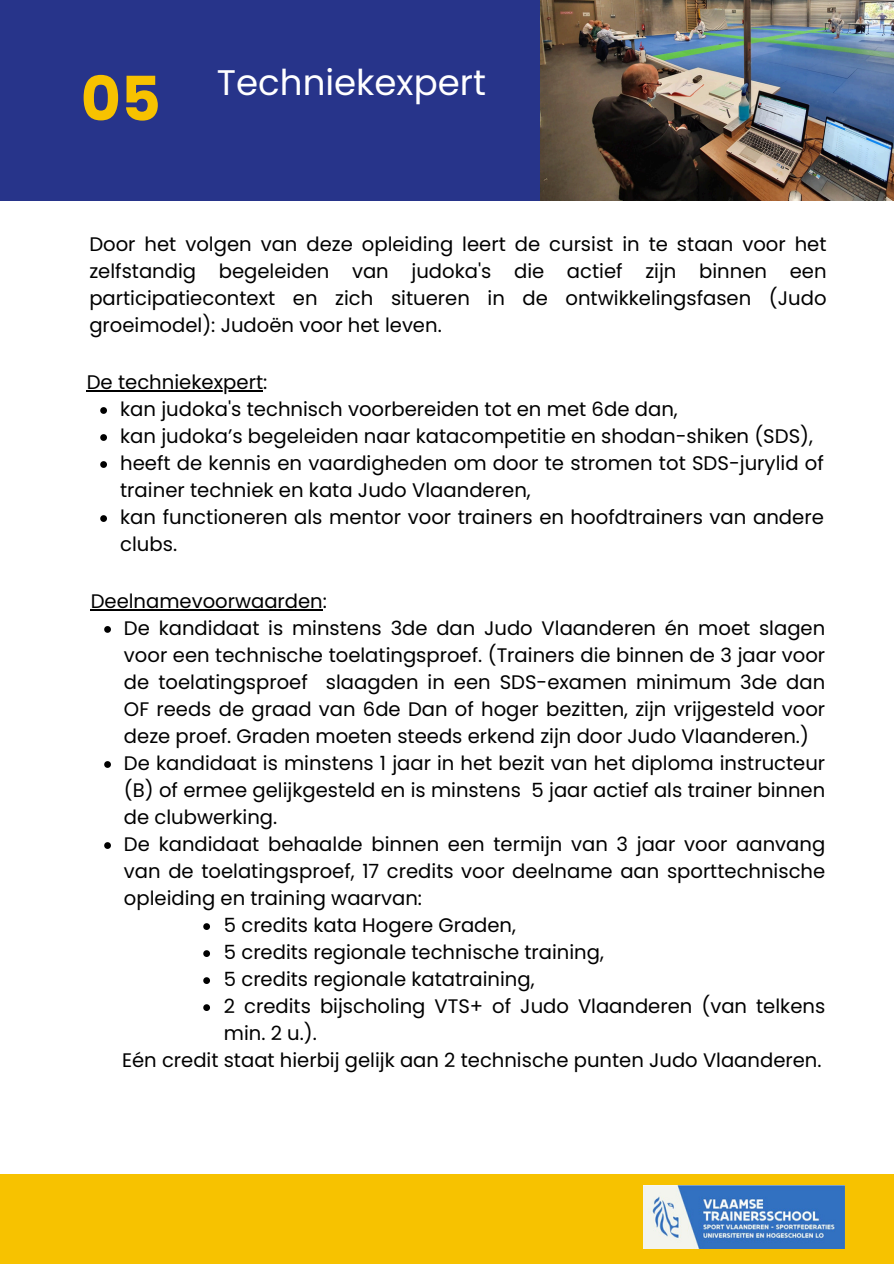
<style>
.page{position:relative;width:894px;height:1264px;background:#fff}
.page>*{position:absolute;margin:0;border:0;box-sizing:border-box;transform-origin:0 0}
.t1{font:700 61.35px "Poppins";color:#f7c200}
.t2{font:35.55px "Poppins";color:#fff}
.t3{font:19.65px/27px "Poppins";color:#000;text-align:justify}
</style>
<div class="page">
<div style="left:0;top:0;width:893px;height:200px;background:#27348a"></div>
<div style="left:0;top:1174px;width:893px;height:89px;background:#f7c200"></div>
<img style="left:540px;top:0;width:353px;height:201px">
<hr style="left:87px;top:390px;width:176px;height:1px;background:#000">
<svg style="left:100px;top:407px;width:7px;height:7px"></svg>
<svg style="left:100px;top:434px;width:7px;height:7px"></svg>
<svg style="left:100px;top:461px;width:7px;height:7px"></svg>
<svg style="left:100px;top:515px;width:7px;height:7px"></svg>
<hr style="left:91px;top:609px;width:232px;height:1px;background:#000">
<svg style="left:104px;top:626px;width:7px;height:7px"></svg>
<svg style="left:104px;top:761px;width:7px;height:7px"></svg>
<svg style="left:104px;top:842px;width:7px;height:7px"></svg>
<svg style="left:203px;top:923px;width:7px;height:7px"></svg>
<svg style="left:203px;top:950px;width:7px;height:7px"></svg>
<svg style="left:203px;top:977px;width:7px;height:7px"></svg>
<svg style="left:203px;top:1004px;width:7px;height:7px"></svg>
<img style="left:643px;top:1185px;width:201px;height:63px">
<h1 class="t1" style="left:81px;top:56px;width:81px">05</h1>
<p class="t2" style="left:217px;top:57px;width:270px">Techniekexpert</p>
<p class="t3" style="left:89px;top:231px;width:738px">Door het volgen van deze opleiding leert de cursist in te staan voor het zelfstandig begeleiden van judoka's die actief zijn binnen een participatiecontext en zich situeren in de ontwikkelingsfasen (Judo groeimodel): Judoën voor het leven.</p>
<p class="t3" style="left:87px;top:369px;width:182px">De techniekexpert:</p>
<p class="t3" style="left:120px;top:396px;width:559px">kan judoka's technisch voorbereiden tot en met 6de dan,</p>
<p class="t3" style="left:120px;top:423px;width:694px">kan judoka’s begeleiden naar katacompetitie en shodan-shiken (SDS),</p>
<p class="t3" style="left:120px;top:450px;width:705px">heeft de kennis en vaardigheden om door te stromen tot SDS-jurylid of trainer techniek en kata Judo Vlaanderen,</p>
<p class="t3" style="left:120px;top:504px;width:705px">kan functioneren als mentor voor trainers en hoofdtrainers van andere clubs.</p>
<p class="t3" style="left:91px;top:587px;width:238px">Deelnamevoorwaarden:</p>
<p class="t3" style="left:124px;top:614px;width:702px">De kandidaat is minstens 3de dan Judo Vlaanderen én moet slagen voor een technische toelatingsproef. (Trainers die binnen de 3 jaar voor de toelatingsproef slaagden in een SDS-examen minimum 3de dan OF reeds de graad van 6de Dan of hoger bezitten, zijn vrijgesteld voor deze proef. Graden moeten steeds erkend zijn door Judo Vlaanderen.)</p>
<p class="t3" style="left:124px;top:749px;width:702px">De kandidaat is minstens 1 jaar in het bezit van het diploma instructeur (B) of ermee gelijkgesteld en is minstens 5 jaar actief als trainer binnen de clubwerking.</p>
<p class="t3" style="left:124px;top:830px;width:702px">De kandidaat behaalde binnen een termijn van 3 jaar voor aanvang van de toelatingsproef, 17 credits voor deelname aan sporttechnische opleiding en training waarvan:</p>
<p class="t3" style="left:224px;top:911px;width:293px">5 credits kata Hogere Graden,</p>
<p class="t3" style="left:224px;top:938px;width:381px">5 credits regionale technische training,</p>
<p class="t3" style="left:224px;top:965px;width:312px">5 credits regionale katatraining,</p>
<p class="t3" style="left:224px;top:992px;width:602px">2 credits bijscholing VTS+ of Judo Vlaanderen (van telkens min. 2 u.).</p>
<p class="t3" style="left:122px;top:1046px;width:700px">Eén credit staat hierbij gelijk aan 2 technische punten Judo Vlaanderen.</p>
</div>
